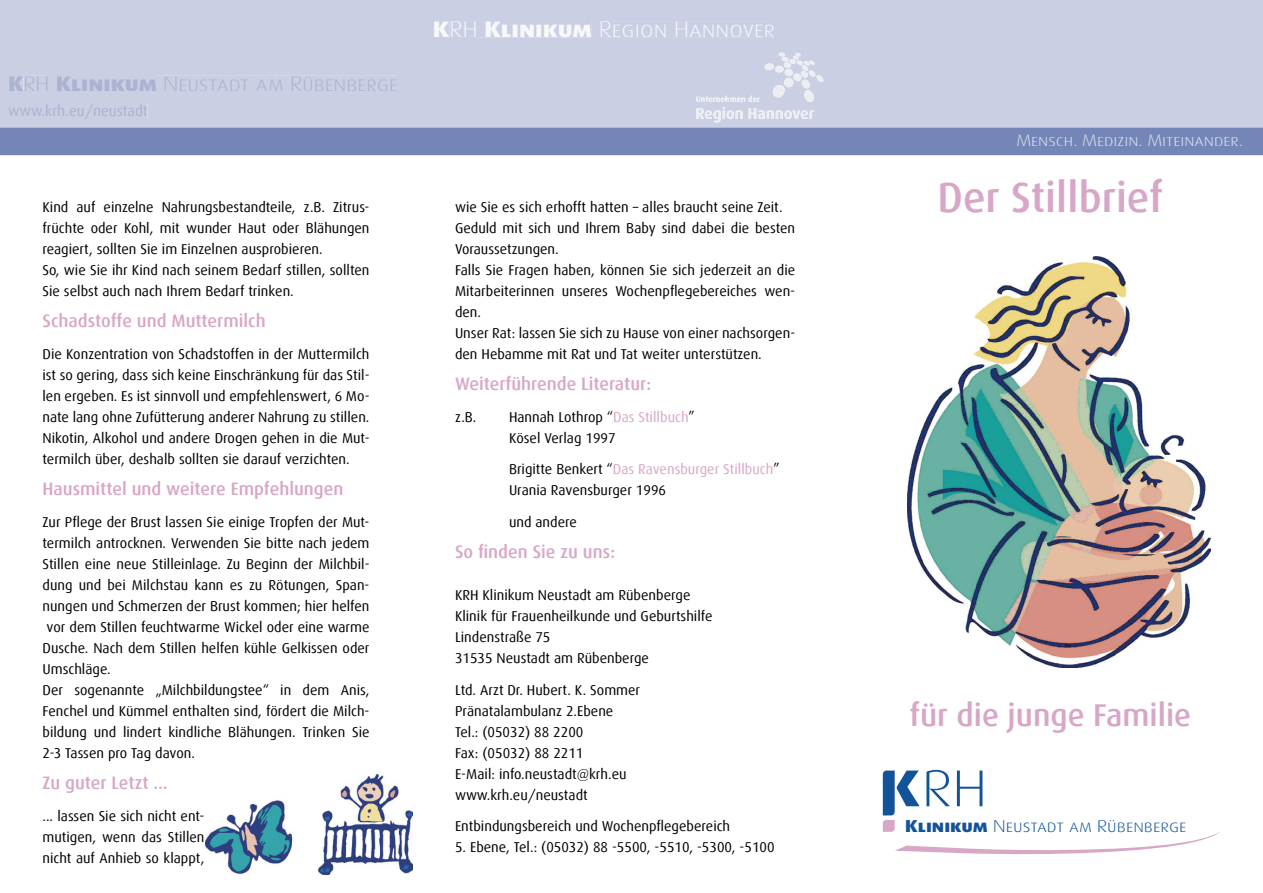
<style>
.page{position:relative;width:1263px;height:893px;background:#fff}
.page>*{position:absolute;margin:0;border:0;box-sizing:border-box;transform-origin:0 0}
.t1{font:500 42px "Dax";color:#d8a6c7}
.t2{font:500 31.5px "Dax";color:#d8a6c7}
.t3{font:22.5px "Dax Wide Light Caps";color:#f7f8fb}
.t4{font:21px "Dax Wide Light Caps";letter-spacing:-.005em;color:#abb3d2}
.t5{font:500 18px "Dax";color:#d8a6c7}
.t6{font:17.25px "Dax Wide Light Caps";color:#135397}
.t7{font:16.5px "Dax Wide Light Caps";color:#e3e5f0}
.t8{font:15px "Dax";color:#abb3d2}
.t9{font:14.25px/21px "Dax";color:#000}
.s1{font-family:"Dax Wide Extra Bold Caps"}
.s2{color:#d8a6c7}
</style>
<div class="page">
<img style="left:908px;top:257px;width:302px;height:411px">
<div style="left:0;top:0;width:1263px;height:53px;background:#cacfe3"></div>
<img style="left:205px;top:775px;width:207px;height:99px">
<div style="left:434px;top:21px;width:15px;height:16px;background:#cacfe3"></div>
<svg style="left:451px;top:21px;width:25px;height:16px"></svg>
<div style="left:477px;top:21px;width:114px;height:16px;background:#cacfe3"></div>
<div style="left:601px;top:21px;width:173px;height:16px;background:#cacfe3"></div>
<svg style="left:0;top:53px;width:1263px;height:102px;background:#b3bbd7"></svg>
<svg style="left:882px;top:770px;width:338px;height:85px"></svg>
<h3 class="t4" style="left:8px;top:72px;width:391px"><span class="s1">K</span>RH <span class="s1">Klinikum</span> Neustadt am Rübenberge</h3>
<p class="t8" style="left:8px;top:102px;width:141px">www.krh.eu/neustadt</p>
<p class="t9" style="left:43px;top:196px;width:329px">Kind auf einzelne Nahrungsbestandteile, z.B. Zitrus&shy;früchte oder Kohl, mit wunder Haut oder Blähungen reagiert, sollten Sie im Einzelnen ausprobieren.<br>So, wie Sie ihr Kind nach seinem Bedarf stillen, sollten Sie selbst auch nach Ihrem Bedarf trinken.</p>
<p class="t5" style="left:43px;top:311px;width:225px">Schadstoffe und Muttermilch</p>
<p class="t9" style="left:43px;top:343px;width:329px;text-align:justify">Die Konzentration von Schadstoffen in der Muttermilch ist so gering, dass sich keine Einschränkung für das Stil&shy;len ergeben. Es ist sinnvoll und empfehlenswert, 6 Mo&shy;nate lang ohne Zufütterung anderer Nahrung zu stillen.<br>Nikotin, Alkohol und andere Drogen gehen in die Mut&shy;termilch über, deshalb sollten sie darauf verzichten.</p>
<p class="t5" style="left:43px;top:479px;width:302px">Hausmittel und weitere Empfehlungen</p>
<p class="t9" style="left:43px;top:511px;width:329px">Zur Pflege der Brust lassen Sie einige Tropfen der Mut&shy;termilch antrocknen. Verwenden Sie bitte nach jedem Stillen eine neue Stilleinlage. Zu Beginn der Milchbil&shy;dung und bei Milchstau kann es zu Rötungen, Span&shy;nungen und Schmerzen der Brust kommen; hier helfen vor dem Stillen feuchtwarme Wickel oder eine warme Dusche. Nach dem Stillen helfen kühle Gelkissen oder Umschläge.<br>Der sogenannte „Milchbildungstee“ in dem Anis, Fenchel und Kümmel enthalten sind, fördert die Milch&shy;bildung und lindert kindliche Blähungen. Trinken Sie 2-3 Tassen pro Tag davon.</p>
<p class="t5" style="left:43px;top:773px;width:127px">Zu guter Letzt ...</p>
<p class="t9" style="left:43px;top:805px;width:164px;text-align:justify">... lassen Sie sich nicht ent&shy;mutigen, wenn das Stillen nicht auf Anhieb so klappt,</p>
<h3 class="t3" style="left:433px;top:17px;width:344px"><span class="s1">K</span>RH <span class="s1">Klinikum</span> Region Hannover</h3>
<p class="t9" style="left:455px;top:196px;width:342px">wie Sie es sich erhofft hatten – alles braucht seine Zeit.<br>Geduld mit sich und Ihrem Baby sind dabei die besten Voraussetzungen.<br>Falls Sie Fragen haben, können Sie sich jederzeit an die Mitarbeiterinnen unseres Wochenpflegebereiches wen&shy;den.<br>Unser Rat: lassen Sie sich zu Hause von einer nachsorgen&shy;den Hebamme mit Rat und Tat weiter unterstützen.</p>
<p class="t5" style="left:455px;top:374px;width:198px">Weiterführende Literatur:</p>
<p class="t9" style="left:455px;top:406px;width:23px">z.B.</p>
<p class="t9" style="left:509px;top:406px;width:187px">Hannah Lothrop “<span class="s2">Das Stillbuch</span>”<br>Kösel Verlag 1997</p>
<p class="t9" style="left:509px;top:459px;width:272px">Brigitte Benkert “<span class="s2">Das Ravensburger Stillbuch</span>”<br>Urania Ravensburger 1996</p>
<p class="t9" style="left:509px;top:511px;width:69px">und andere</p>
<p class="t5" style="left:455px;top:542px;width:162px">So finden Sie zu uns:</p>
<p class="t9" style="left:455px;top:585px;width:259px">KRH Klinikum Neustadt am Rübenberge<br>Klinik für Frauenheilkunde und Geburtshilfe<br>Lindenstraße 75<br>31535 Neustadt am Rübenberge</p>
<p class="t9" style="left:455px;top:679px;width:187px">Ltd. Arzt Dr. Hubert. K. Sommer<br>Pränatalambulanz 2.Ebene<br>Tel.: (05032) 88 2200<br>Fax: (05032) 88 2211<br>E-Mail: info.neustadt@krh.eu www.krh.eu/neustadt</p>
<p class="t9" style="left:455px;top:816px;width:277px">Entbindungsbereich und Wochenpflegebereich</p>
<p class="t9" style="left:455px;top:837px;width:321px">5. Ebene, Tel.: (05032) 88 -5500, -5510, -5300, -5100</p>
<p class="t7" style="left:1016px;top:131px;width:228px">Mensch. Medizin. Miteinander.</p>
<h1 class="t1" style="left:937px;top:173px;width:227px">Der Stillbrief</h1>
<h2 class="t2" style="left:910px;top:697px;width:283px">für die junge Familie</h2>
<p class="t6" style="left:905px;top:816px;width:283px"><span class="s1">Klinikum</span> Neustadt am Rübenberge</p>
</div>
